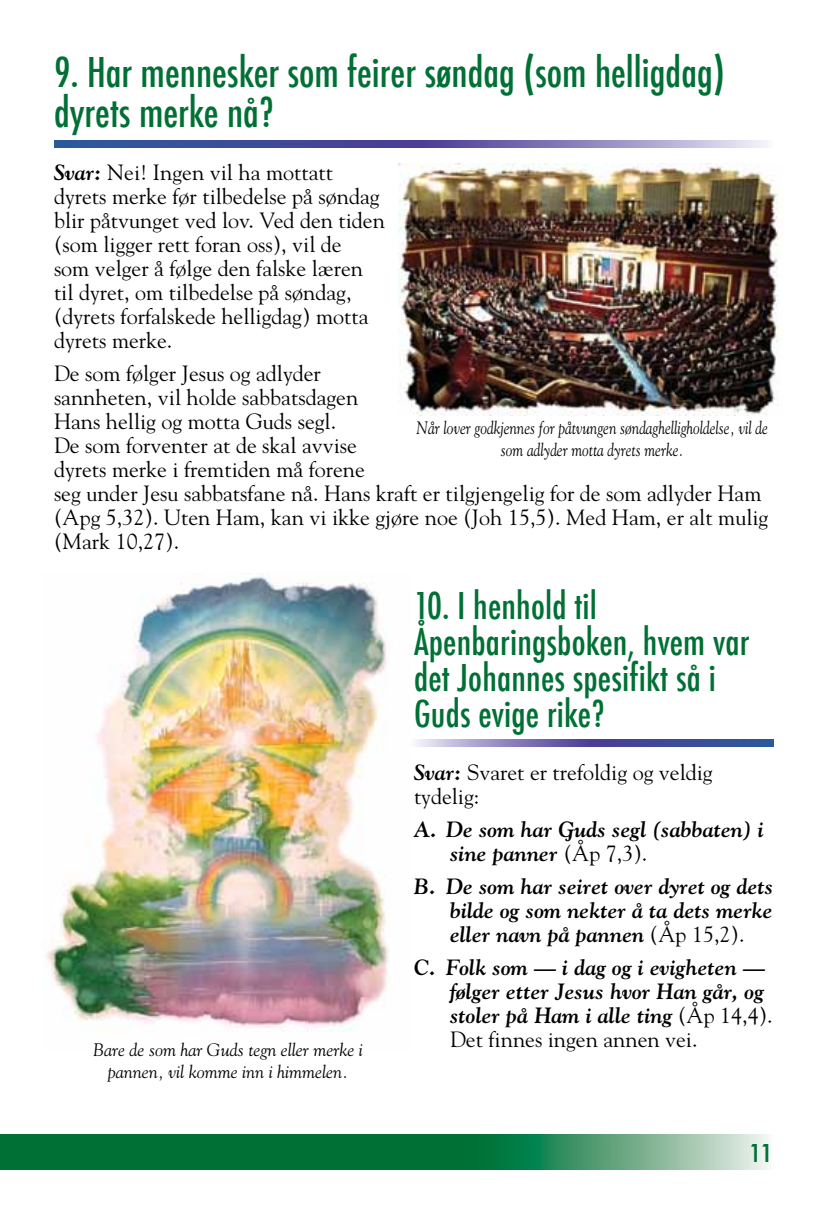
<style>
.page{position:relative;width:828px;height:1224px;background:#fff}
.page>*{position:absolute;margin:0;border:0;box-sizing:border-box;transform-origin:0 0}
.t1{font:500 condensed 40px/40px "Futura";color:#007035}
.t2{font:500 condensed 36px/36px "Futura";letter-spacing:.005em;color:#007035}
.t3{font:500 24px "Futura";color:#007035}
.t4{font:22px/24px "Goudy Std";color:#000}
.t5{font:italic 700 22px/24px "Goudy Std";color:#000}
.t6{font:italic 18px/21.6px "Goudy Std";color:#000;text-align:center;scale:.83 1}
.t7{font:italic 18px/21.6px "Goudy Std";color:#000;text-align:center}
.s1{font-weight:700;font-style:italic}
.s2{font-weight:400;font-style:normal}
</style>
<div class="page">
<svg style="left:0;top:1135px;width:768px;height:35px;background:#268553"></svg>
<svg style="left:54px;top:140px;width:714px;height:7px;background:#686cae"></svg>
<svg style="left:415px;top:740px;width:359px;height:7px;background:#686cae"></svg>
<img style="left:46px;top:573px;width:342px;height:459px">
<img style="left:398px;top:164px;width:381px;height:251px">
<h1 class="t1" style="left:54px;top:53px;width:672px">9. Har mennesker som feirer søndag (som helligdag) dyrets merke nå?</h1>
<p class="t4" style="left:54px;top:160px;width:332px"><span class="s1">Svar:</span> Nei! Ingen vil ha mottatt dyrets merke før tilbedelse på søndag blir påtvunget ved lov. Ved den tiden (som ligger rett foran oss), vil de<br>som velger å følge den falske læren til dyret, om tilbedelse på søndag, (dyrets forfalskede helligdag) motta dyrets merke.</p>
<p class="t4" style="left:54px;top:361px;width:716px">De som følger Jesus og adlyder<br>sannheten, vil holde sabbatsdagen<br>Hans hellig og motta Guds segl.<br>De som forventer at de skal avvise<br>dyrets merke i fremtiden må forene<br>seg under Jesu sabbatsfane nå. Hans kraft er tilgjengelig for de som adlyder Ham (Apg 5,32). Uten Ham, kan vi ikke gjøre noe (Joh 15,5). Med Ham, er alt mulig (Mark 10,27).</p>
<h2 class="t2" style="left:414px;top:588px;width:337px">10. I henhold til<br>Åpenbaringsboken, hvem var det Johannes spesifikt så i<br>Guds evige rike?</h2>
<p class="t4" style="left:414px;top:760px;width:300px"><span class="s1">Svar:</span> Svaret er trefoldig og veldig tydelig:</p>
<p class="t5" style="left:450px;top:817px;width:315px;text-indent:-36px">A. De som har Guds segl (sabbaten) i sine panner <span class="s2">(Åp 7,3).</span></p>
<p class="t5" style="left:450px;top:874px;width:325px;text-align:justify;text-indent:-36px">B. De som har seiret over dyret og dets bilde og som nekter å ta dets merke eller navn på pannen <span class="s2">(Åp 15,2).</span></p>
<p class="t5" style="left:450px;top:955px;width:324px;text-indent:-36px">C. Folk som — i dag og i evigheten — følger etter Jesus hvor Han går, og stoler på Ham i alle ting <span class="s2">(Åp 14,4).<br>Det finnes ingen annen vei.</span></p>
<p class="t6" style="left:417px;top:417px;width:425px">Når lover godkjennes for påtvungen søndaghelligholdelse, vil de som adlyder motta dyrets merke.</p>
<p class="t7" style="left:93px;top:1039px;width:271px">Bare de som har Guds tegn eller merke i pannen, vil komme inn i himmelen.</p>
<p class="t3" style="left:748px;top:1137px;width:28px">11</p>
</div>
